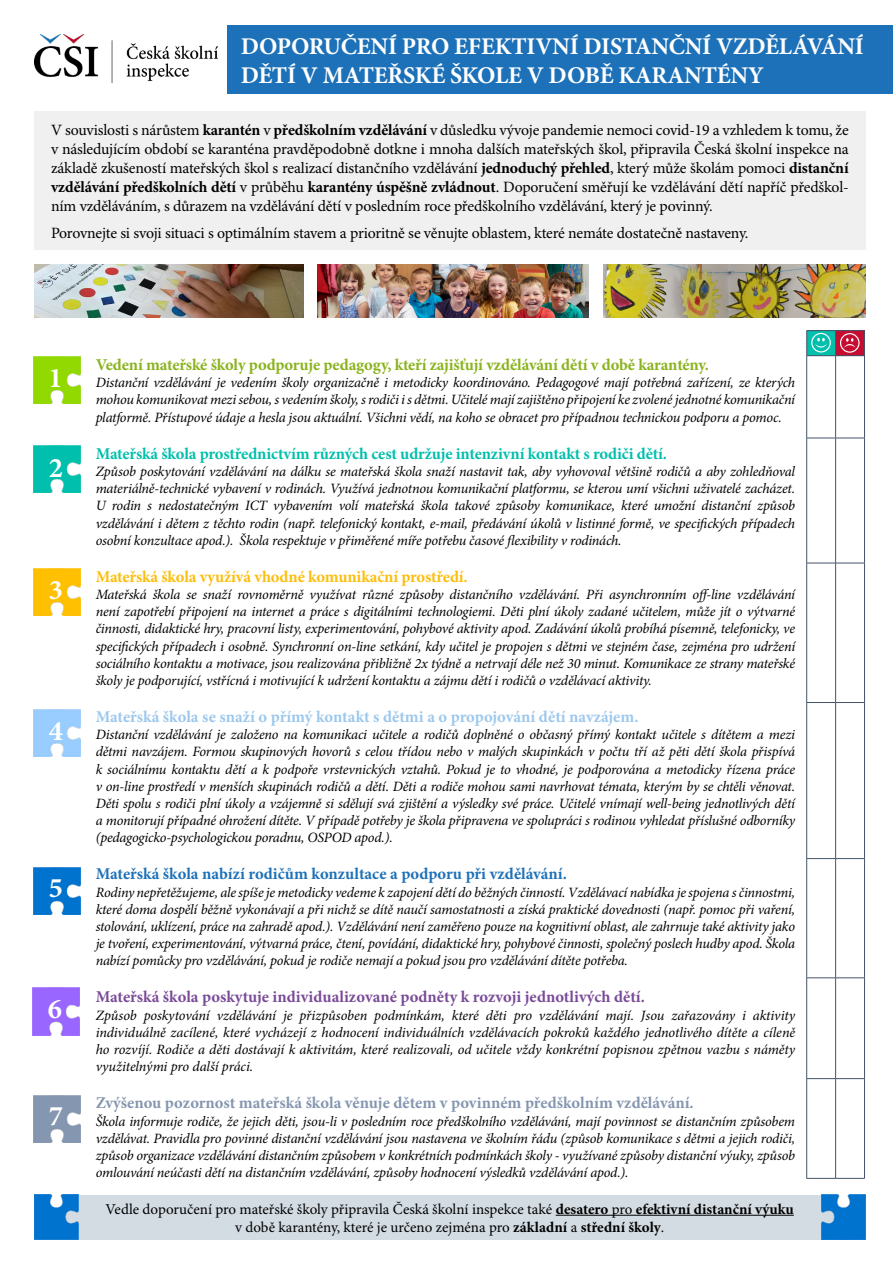
<style>
.page{position:relative;width:893px;height:1263px;background:#fff}
.page>*{position:absolute;margin:0;border:0;box-sizing:border-box;transform-origin:0 0}
.t1{font:700 28.35px "Minion Pro";color:#fff}
.t2{font:700 24px/28.8px "Minion Pro";letter-spacing:-.01em;color:#fff}
.t3{font:700 16.5px "Minion Pro";letter-spacing:-.01em;color:#8ab31d}
.t4{font:700 16.5px "Minion Pro";letter-spacing:-.01em;color:#00bfac}
.t5{font:700 16.5px "Minion Pro";color:#8596b0}
.t6{font:700 16.5px "Minion Pro";color:#7a4b98}
.t7{font:700 16.5px "Minion Pro";color:#9dc8ed}
.t8{font:700 16.5px "Minion Pro";color:#1d71b8}
.t9{font:700 16.5px "Minion Pro";letter-spacing:-.01em;color:#fcbe0e}
.t10{font:15.75px/18.9px "Minion Pro";letter-spacing:-.015em;color:#000;text-align:justify}
.t11{font:15px/18px "Minion Pro";letter-spacing:-.005em;color:#000;text-align:center}
.t12{font:italic 14.25px/17.1px "Minion Pro";letter-spacing:-.015em;color:#000;text-align:justify}
.s1{font-weight:700}
</style>
<div class="page">
<div style="left:65px;top:1195px;width:769px;height:44px;background:#d4dce3"></div>
<hr style="left:556px;top:1215px;width:238px;height:1px;background:#000">
<img style="left:35px;top:34px;width:183px;height:48px">
<div style="left:228px;top:26px;width:665px;height:68px;background:#1d71b8"></div>
<div style="left:34px;top:111px;width:832px;height:139px;background:#f0f0f1"></div>
<img style="left:33px;top:356px;width:47px;height:48px">
<img style="left:33px;top:446px;width:48px;height:47px">
<img style="left:33px;top:568px;width:48px;height:48px">
<img style="left:33px;top:709px;width:48px;height:48px">
<img style="left:33px;top:867px;width:48px;height:48px">
<img style="left:33px;top:988px;width:47px;height:47px">
<img style="left:33px;top:1095px;width:48px;height:48px">
<hr style="left:806px;top:356px;width:1px;height:82px;background:#44546a">
<hr style="left:835px;top:356px;width:1px;height:82px;background:#44546a">
<hr style="left:864px;top:356px;width:1px;height:82px;background:#44546a">
<hr style="left:806px;top:438px;width:30px;height:1px;background:#44546a">
<hr style="left:806px;top:438px;width:1px;height:125px;background:#44546a">
<svg style="left:836px;top:438px;width:28px;height:1px"></svg>
<hr style="left:835px;top:438px;width:1px;height:125px;background:#44546a">
<hr style="left:864px;top:438px;width:1px;height:125px;background:#44546a">
<hr style="left:806px;top:563px;width:30px;height:1px;background:#44546a">
<hr style="left:806px;top:563px;width:1px;height:139px;background:#44546a">
<svg style="left:836px;top:563px;width:28px;height:1px"></svg>
<hr style="left:835px;top:563px;width:1px;height:139px;background:#44546a">
<hr style="left:864px;top:563px;width:1px;height:139px;background:#44546a">
<hr style="left:806px;top:702px;width:30px;height:1px;background:#44546a">
<hr style="left:806px;top:703px;width:1px;height:155px;background:#44546a">
<svg style="left:836px;top:702px;width:29px;height:1px"></svg>
<hr style="left:835px;top:703px;width:1px;height:155px;background:#44546a">
<hr style="left:864px;top:703px;width:1px;height:155px;background:#44546a">
<hr style="left:806px;top:858px;width:30px;height:1px;background:#44546a">
<hr style="left:806px;top:859px;width:1px;height:119px;background:#44546a">
<svg style="left:836px;top:858px;width:29px;height:1px"></svg>
<hr style="left:835px;top:859px;width:1px;height:119px;background:#44546a">
<hr style="left:864px;top:859px;width:1px;height:119px;background:#44546a">
<hr style="left:806px;top:977px;width:30px;height:1px;background:#44546a">
<hr style="left:806px;top:978px;width:1px;height:100px;background:#44546a">
<svg style="left:836px;top:977px;width:29px;height:1px"></svg>
<hr style="left:835px;top:978px;width:1px;height:100px;background:#44546a">
<hr style="left:864px;top:978px;width:1px;height:100px;background:#44546a">
<hr style="left:806px;top:1078px;width:30px;height:1px;background:#44546a">
<hr style="left:806px;top:1079px;width:1px;height:99px;background:#44546a">
<svg style="left:836px;top:1078px;width:29px;height:1px"></svg>
<hr style="left:835px;top:1079px;width:1px;height:99px;background:#44546a">
<hr style="left:864px;top:1079px;width:1px;height:99px;background:#44546a">
<hr style="left:806px;top:1178px;width:30px;height:1px;background:#44546a">
<svg style="left:836px;top:1178px;width:29px;height:1px"></svg>
<svg style="left:806px;top:330px;width:59px;height:26px;background:#73767f"></svg>
<img style="left:34px;top:1195px;width:44px;height:44px">
<img style="left:821px;top:1195px;width:44px;height:44px">
<img style="left:34px;top:264px;width:269px;height:53px">
<img style="left:317px;top:264px;width:271px;height:53px">
<img style="left:603px;top:264px;width:263px;height:53px">
<h2 class="t2" style="left:241px;top:31px;width:625px">DOPORUČENÍ PRO EFEKTIVNÍ DISTANČNÍ VZDĚLÁVÁNÍ<br>DĚTÍ V MATEŘSKÉ ŠKOLE V DOBĚ KARANTÉNY</h2>
<p class="t10" style="left:51px;top:121px;width:799px">V souvislosti s nárůstem <span class="s1">karantén</span> v <span class="s1">předškolním vzdělávání</span> v důsledku vývoje pandemie nemoci covid-19 a vzhledem k tomu, že v následujícím období se karanténa pravděpodobně dotkne i mnoha dalších mateřských škol, připravila Česká školní inspekce na základě zkušeností mateřských škol s realizací distančního vzdělávání <span class="s1">jednoduchý přehled</span>, který může školám pomoci <span class="s1">distanční vzdělávání předškolních dětí</span> v průběhu <span class="s1">karantény úspěšně zvládnout</span>. Doporučení směřují ke vzdělávání dětí napříč předškol&shy;ním vzděláváním, s důrazem na vzdělávání dětí v posledním roce předškolního vzdělávání, který je povinný.</p>
<p class="t10" style="left:51px;top:224px;width:699px">Porovnejte si svoji situaci s optimálním stavem a prioritně se věnujte oblastem, které nemáte dostatečně nastaveny.</p>
<h1 class="t1" style="left:48px;top:358px;width:16px">1</h1>
<h1 class="t1" style="left:49px;top:448px;width:16px">2</h1>
<h1 class="t1" style="left:49px;top:569px;width:16px">3</h1>
<h1 class="t1" style="left:49px;top:711px;width:16px">4</h1>
<h1 class="t1" style="left:49px;top:868px;width:16px">5</h1>
<h1 class="t1" style="left:48px;top:989px;width:16px">6</h1>
<h1 class="t1" style="left:49px;top:1096px;width:16px">7</h1>
<p class="t3" style="left:96px;top:353px;width:615px">Vedení mateřské školy podporuje pedagogy, kteří zajišťují vzdělávání dětí v době karantény.</p>
<p class="t12" style="left:96px;top:374px;width:701px">Distanční vzdělávání je vedením školy organizačně i metodicky koordinováno. Pedagogové mají potřebná zařízení, ze kterých mohou komunikovat mezi sebou, s vedením školy, s rodiči i s dětmi. Učitelé mají zajištěno připojení ke zvolené jednotné komunikační platformě. Přístupové údaje a hesla jsou aktuální. Všichni vědí, na koho se obracet pro případnou technickou podporu a pomoc.</p>
<p class="t4" style="left:96px;top:442px;width:573px">Mateřská škola prostřednictvím různých cest udržuje intenzivní kontakt s rodiči dětí.</p>
<p class="t12" style="left:96px;top:463px;width:701px">Způsob poskytování vzdělávání na dálku se mateřská škola snaží nastavit tak, aby vyhovoval většině rodičů a aby zohledňoval materiálně-technické vybavení v rodinách. Využívá jednotnou komunikační platformu, se kterou umí všichni uživatelé zacházet.<br>U rodin s nedostatečným ICT vybavením volí mateřská škola takové způsoby komunikace, které umožní distanční způsob vzdělávání i dětem z těchto rodin (např. telefonický kontakt, e-mail, předávání úkolů v listinné formě, ve specifických případech osobní konzultace apod.). Škola respektuje v přiměřené míře potřebu časové flexibility v rodinách.</p>
<p class="t9" style="left:96px;top:565px;width:374px">Mateřská škola využívá vhodné komunikační prostředí.</p>
<p class="t12" style="left:96px;top:586px;width:701px">Mateřská škola se snaží rovnoměrně využívat různé způsoby distančního vzdělávání. Při asynchronním off-line vzdělávání není zapotřebí připojení na internet a práce s digitálními technologiemi. Děti plní úkoly zadané učitelem, může jít o výtvarné činnosti, didaktické hry, pracovní listy, experimentování, pohybové aktivity apod. Zadávání úkolů probíhá písemně, telefonicky, ve specifických případech i osobně. Synchronní on-line setkání, kdy učitel je propojen s dětmi ve stejném čase, zejména pro udržení sociálního kontaktu a motivace, jsou realizována přibližně 2x týdně a netrvají déle než 30 minut. Komunikace ze strany mateřské školy je podporující, vstřícná i motivující k udržení kontaktu a zájmu dětí i rodičů o vzdělávací aktivity.</p>
<p class="t7" style="left:96px;top:705px;width:544px">Mateřská škola se snaží o přímý kontakt s dětmi a o propojování dětí navzájem.</p>
<p class="t12" style="left:96px;top:726px;width:701px">Distanční vzdělávání je založeno na komunikaci učitele a rodičů doplněné o občasný přímý kontakt učitele s dítětem a mezi dětmi navzájem. Formou skupinových hovorů s celou třídou nebo v malých skupinkách v počtu tří až pěti dětí škola přispívá k sociálnímu kontaktu dětí a k podpoře vrstevnických vztahů. Pokud je to vhodné, je podporována a metodicky řízena práce v on-line prostředí v menších skupinách rodičů a dětí. Děti a rodiče mohou sami navrhovat témata, kterým by se chtěli věnovat.<br>Děti spolu s rodiči plní úkoly a vzájemně si sdělují svá zjištění a výsledky své práce. Učitelé vnímají well-being jednotlivých dětí a monitorují případné ohrožení dítěte. V případě potřeby je škola připravena ve spolupráci s rodinou vyhledat příslušné odborníky (pedagogicko-psychologickou poradnu, OSPOD apod.).</p>
<p class="t8" style="left:96px;top:862px;width:473px">Mateřská škola nabízí rodičům konzultace a podporu při vzdělávání.</p>
<p class="t12" style="left:96px;top:883px;width:701px">Rodiny nepřetěžujeme, ale spíše je metodicky vedeme k zapojení dětí do běžných činností. Vzdělávací nabídka je spojena s činnostmi, které doma dospělí běžně vykonávají a při nichž se dítě naučí samostatnosti a získá praktické dovednosti (např. pomoc při vaření, stolování, uklízení, práce na zahradě apod.). Vzdělávání není zaměřeno pouze na kognitivní oblast, ale zahrnuje také aktivity jako je tvoření, experimentování, výtvarná práce, čtení, povídání, didaktické hry, pohybové činnosti, společný poslech hudby apod. Škola nabízí pomůcky pro vzdělávání, pokud je rodiče nemají a pokud jsou pro vzdělávání dítěte potřeba.</p>
<p class="t6" style="left:96px;top:985px;width:551px">Mateřská škola poskytuje individualizované podněty k rozvoji jednotlivých dětí.</p>
<p class="t12" style="left:96px;top:1006px;width:701px">Způsob poskytování vzdělávání je přizpůsoben podmínkám, které děti pro vzdělávání mají. Jsou zařazovány i aktivity individuálně zacílené, které vycházejí z hodnocení individuálních vzdělávacích pokroků každého jednotlivého dítěte a cíleně ho rozvíjí. Rodiče a děti dostávají k aktivitám, které realizovali, od učitele vždy konkrétní popisnou zpětnou vazbu s náměty využitelnými pro další práci.</p>
<p class="t5" style="left:96px;top:1091px;width:599px">Zvýšenou pozornost mateřská škola věnuje dětem v povinném předškolním vzdělávání.</p>
<p class="t12" style="left:96px;top:1112px;width:701px">Škola informuje rodiče, že jejich děti, jsou-li v posledním roce předškolního vzdělávání, mají povinnost se distančním způsobem vzdělávat. Pravidla pro povinné distanční vzdělávání jsou nastavena ve školním řádu (způsob komunikace s dětmi a jejich rodiči, způsob organizace vzdělávání distančním způsobem v konkrétních podmínkách školy - využívané způsoby distanční výuky, způsob omlouvání neúčasti dětí na distančním vzdělávání, způsoby hodnocení výsledků vzdělávání apod.).</p>
<p class="t11" style="left:106px;top:1200px;width:690px">Vedle doporučení pro mateřské školy připravila Česká školní inspekce také <span class="s1">desatero</span> pro <span class="s1">efektivní distanční výuku </span>v době karantény, které je určeno zejména pro <span class="s1">základní</span> a <span class="s1">střední školy</span>.</p>
</div>
